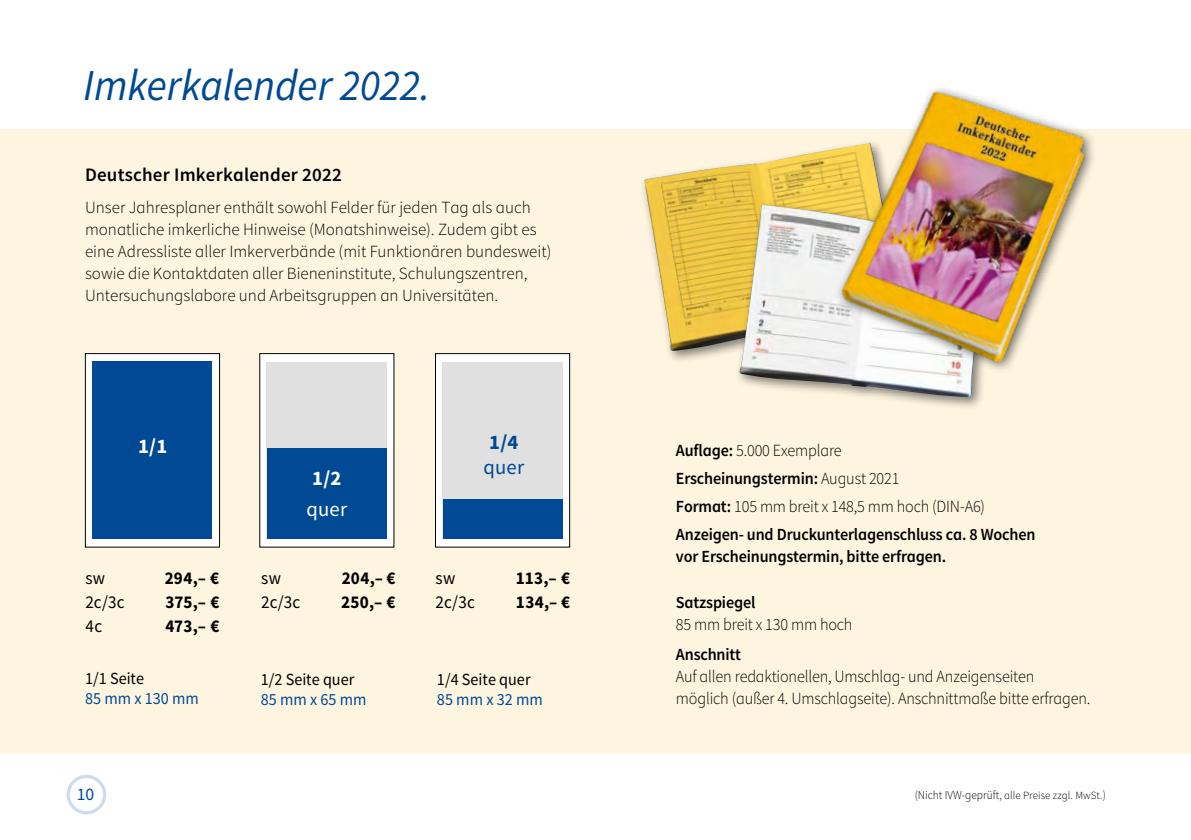
<style>
.page{position:relative;width:1191px;height:840px;background:#fff}
.page>*{position:absolute;margin:0;border:0;box-sizing:border-box;transform-origin:0 0}
.t1{font:italic 44px "MS Source Sans Pro";color:#004994;scale:.95 1}
.t2{font:700 20.6px "MS Source Sans Pro";color:#fff}
.t3{font:20.6px "MS Source Sans Pro";color:#fff}
.t4{font:20.6px "MS Source Sans Pro";color:#004994}
.t5{font:700 20.6px "MS Source Sans Pro";color:#004994}
.t6{font:600 19px "MS Source Sans Pro";letter-spacing:.01em;color:#000}
.t7{font:700 18px "MS Source Sans Pro";letter-spacing:.015em;color:#000;scale:.95 1}
.t8{font:18px "MS Source Sans Pro";letter-spacing:.01em;color:#000;scale:.95 1}
.t9{font:17.6px "MS Source Sans Pro";color:#004994}
.t10{font:300 17px/22px "MS Source Sans Pro";color:#000}
.t11{font:600 17px/28px "MS Source Sans Pro";letter-spacing:-.01em;color:#000;scale:.95 1}
.t12{font:300 17px/22px "MS Source Sans Pro";color:#000;scale:.95 1}
.t13{font:17px "MS Source Sans Pro";color:#000;scale:.95 1}
.t14{font:17px "MS Source Sans Pro";color:#004994;scale:.95 1}
.t15{font:300 11px "MS Source Sans Pro";letter-spacing:.005em;color:#000}
.s1{font-weight:300}
.s2{font-size:12px}
</style>
<div class="page">
<div style="left:67px;top:774px;width:39px;height:39px;border:3px solid #004994;border-radius:50%"></div>
<div style="left:0;top:129px;width:1191px;height:624px;background:#fef5e0"></div>
<div style="left:639px;top:138px;width:278px;height:225px;background:#000;opacity:.5"></div>
<img style="left:644px;top:143px;width:142px;height:208px">
<div style="left:734px;top:199px;width:264px;height:211px;background:#000;opacity:.5"></div>
<img style="left:739px;top:204px;width:47px;height:193px">
<img style="left:786px;top:88px;width:308px;height:319px">
<div style="left:85px;top:353px;width:134px;height:194px;background:#fff"></div>
<div style="left:85px;top:353px;width:135px;height:194px;border:1px solid #000"></div>
<div style="left:93px;top:361px;width:119px;height:177px;background:#004994"></div>
<div style="left:260px;top:353px;width:134px;height:194px;background:#fff"></div>
<div style="left:267px;top:362px;width:120px;height:176px;background:#e0e0e0"></div>
<div style="left:267px;top:448px;width:120px;height:90px;background:#004994"></div>
<div style="left:435px;top:353px;width:134px;height:193px;background:#fff"></div>
<div style="left:442px;top:362px;width:120px;height:176px;background:#e0e0e0"></div>
<div style="left:435px;top:353px;width:135px;height:194px;border:1px solid #000"></div>
<div style="left:443px;top:499px;width:119px;height:39px;background:#004994"></div>
<h1 class="t1" style="left:84px;top:59px;width:366px">Imkerkalender 2022.</h1>
<p class="t6" style="left:85px;top:163px;width:258px">Deutscher Imkerkalender 2022</p>
<p class="t10" style="left:85px;top:196px;width:468px">Unser Jahresplaner enthält sowohl Felder für jeden Tag als auch monatliche imkerliche Hinweise (Monatshinweise). Zudem gibt es eine Adressliste aller Imkerverbände (mit Funktionären bundesweit) sowie die Kontaktdaten aller Bieneninstitute, Schulungszentren, Untersuchungslabore und Arbeitsgruppen an Universitäten.</p>
<p class="t2" style="left:138px;top:433px;width:31px">1/1</p>
<p class="t2" style="left:312px;top:465px;width:31px">1/2</p>
<p class="t3" style="left:306px;top:495px;width:42px">quer</p>
<p class="t5" style="left:489px;top:428px;width:31px">1/4</p>
<p class="t4" style="left:483px;top:454px;width:42px">quer</p>
<p class="t8" style="left:86px;top:566px;width:22px">sw</p>
<p class="t7" style="left:165px;top:566px;width:59px">294,– €</p>
<p class="t8" style="left:86px;top:590px;width:43px">2c/3c</p>
<p class="t7" style="left:166px;top:590px;width:58px">375,– €</p>
<p class="t8" style="left:86px;top:614px;width:19px">4c</p>
<p class="t7" style="left:165px;top:614px;width:58px">473,– €</p>
<p class="t8" style="left:261px;top:566px;width:22px">sw</p>
<p class="t7" style="left:342px;top:566px;width:58px">204,– €</p>
<p class="t8" style="left:261px;top:590px;width:43px">2c/3c</p>
<p class="t7" style="left:341px;top:590px;width:59px">250,– €</p>
<p class="t8" style="left:435px;top:566px;width:22px">sw</p>
<p class="t7" style="left:516px;top:566px;width:59px">113,– €</p>
<p class="t8" style="left:435px;top:590px;width:43px">2c/3c</p>
<p class="t7" style="left:516px;top:590px;width:58px">134,– €</p>
<p class="t13" style="left:85px;top:667px;width:64px">1/1 Seite</p>
<p class="t14" style="left:85px;top:687px;width:121px">85 mm x 130 mm</p>
<p class="t13" style="left:261px;top:668px;width:100px">1/2 Seite quer</p>
<p class="t14" style="left:261px;top:688px;width:113px">85 mm x 65 mm</p>
<p class="t13" style="left:437px;top:668px;width:100px">1/4 Seite quer</p>
<p class="t14" style="left:437px;top:688px;width:113px">85 mm x 32 mm</p>
<p class="t9" style="left:77px;top:782px;width:19px">10</p>
<p class="t11" style="left:676px;top:436px;width:380px">Auflage: <span class="s1">5.000 Exemplare<br></span>Erscheinungstermin: <span class="s1">August 2021<br></span>Format: <span class="s1">105 mm breit x 148,5 mm hoch (DIN-A6)<br></span>Anzeigen- und Druckunterlagenschluss ca. 8 Wochen</p>
<p class="t11" style="left:676px;top:542px;width:286px">vor Erscheinungstermin, bitte erfragen.</p>
<p class="t11" style="left:676px;top:588px;width:85px">Satzspiegel</p>
<p class="t12" style="left:676px;top:613px;width:187px">85 mm breit x 130 mm hoch</p>
<p class="t11" style="left:676px;top:640px;width:70px">Anschnitt</p>
<p class="t12" style="left:676px;top:665px;width:438px">Auf allen redaktionellen, Umschlag- und Anzeigenseiten möglich (außer 4. Umschlagseite). Anschnittmaße bitte erfragen.</p>
<p class="t15" style="left:914px;top:788px;width:193px"><span class="s2">(Nicht IVW-geprüft,</span> alle Preise zzgl. MwSt.<span class="s2">)</span></p>
</div>
